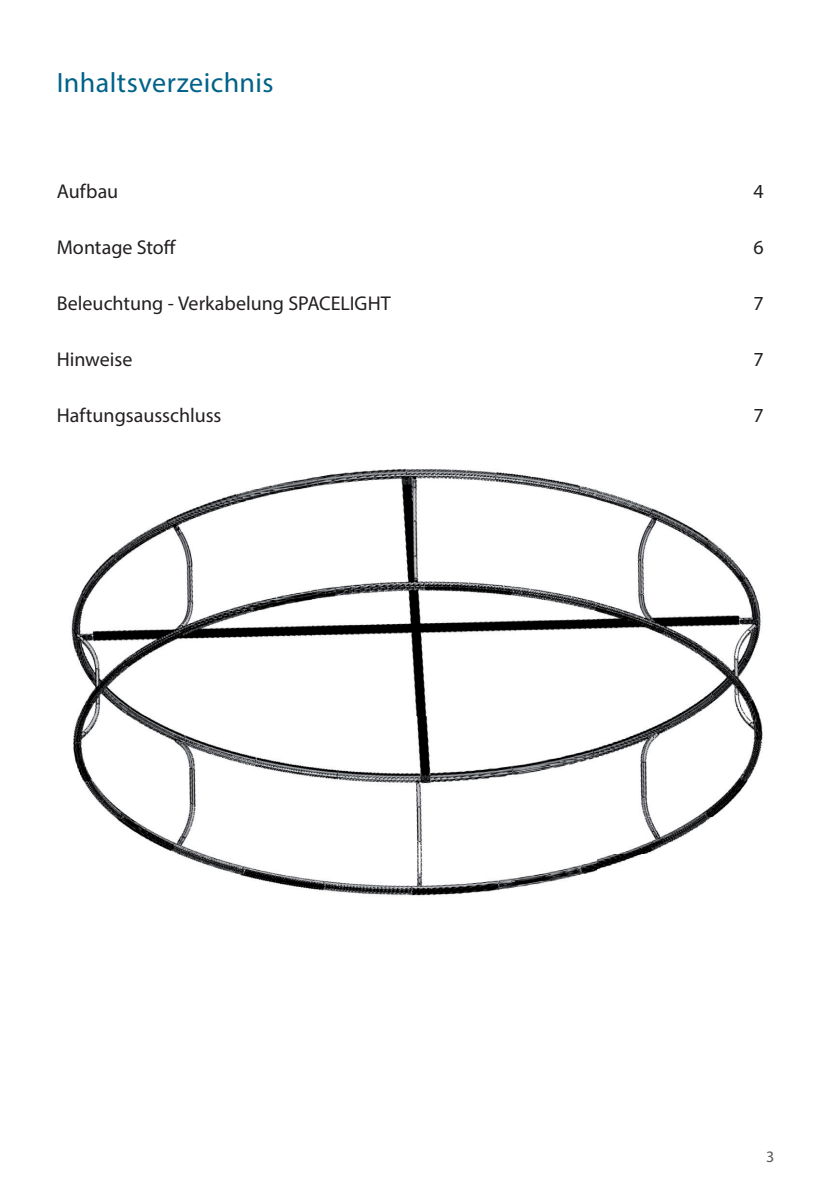
<style>
.page{position:relative;width:840px;height:1191px;background:#fff}
.page>*{position:absolute;margin:0;border:0;box-sizing:border-box;transform-origin:0 0}
.t1{font:28px "Myriad Pro";letter-spacing:.015em;color:#006288}
.t2{font:20px "Myriad Pro";color:#231f20}
.t3{font:16px "Myriad Pro";color:#57585a}
</style>
<div class="page">
<img style="left:71px;top:468px;width:692px;height:428px">
<h1 class="t1" style="left:57px;top:65px;width:218px">Inhaltsverzeichnis</h1>
<p class="t2" style="left:57px;top:179px;width:63px">Aufbau</p>
<p class="t2" style="left:753px;top:179px;width:12px">4</p>
<p class="t2" style="left:57px;top:235px;width:121px">Montage Stoff</p>
<p class="t2" style="left:753px;top:235px;width:12px">6</p>
<p class="t2" style="left:57px;top:291px;width:335px">Beleuchtung - Verkabelung SPACELIGHT</p>
<p class="t2" style="left:753px;top:291px;width:12px">7</p>
<p class="t2" style="left:57px;top:347px;width:77px">Hinweise</p>
<p class="t2" style="left:753px;top:347px;width:12px">7</p>
<p class="t2" style="left:57px;top:403px;width:166px">Haftungsausschluss</p>
<p class="t2" style="left:753px;top:403px;width:12px">7</p>
<p class="t3" style="left:765px;top:1146px;width:10px">3</p>
</div>
